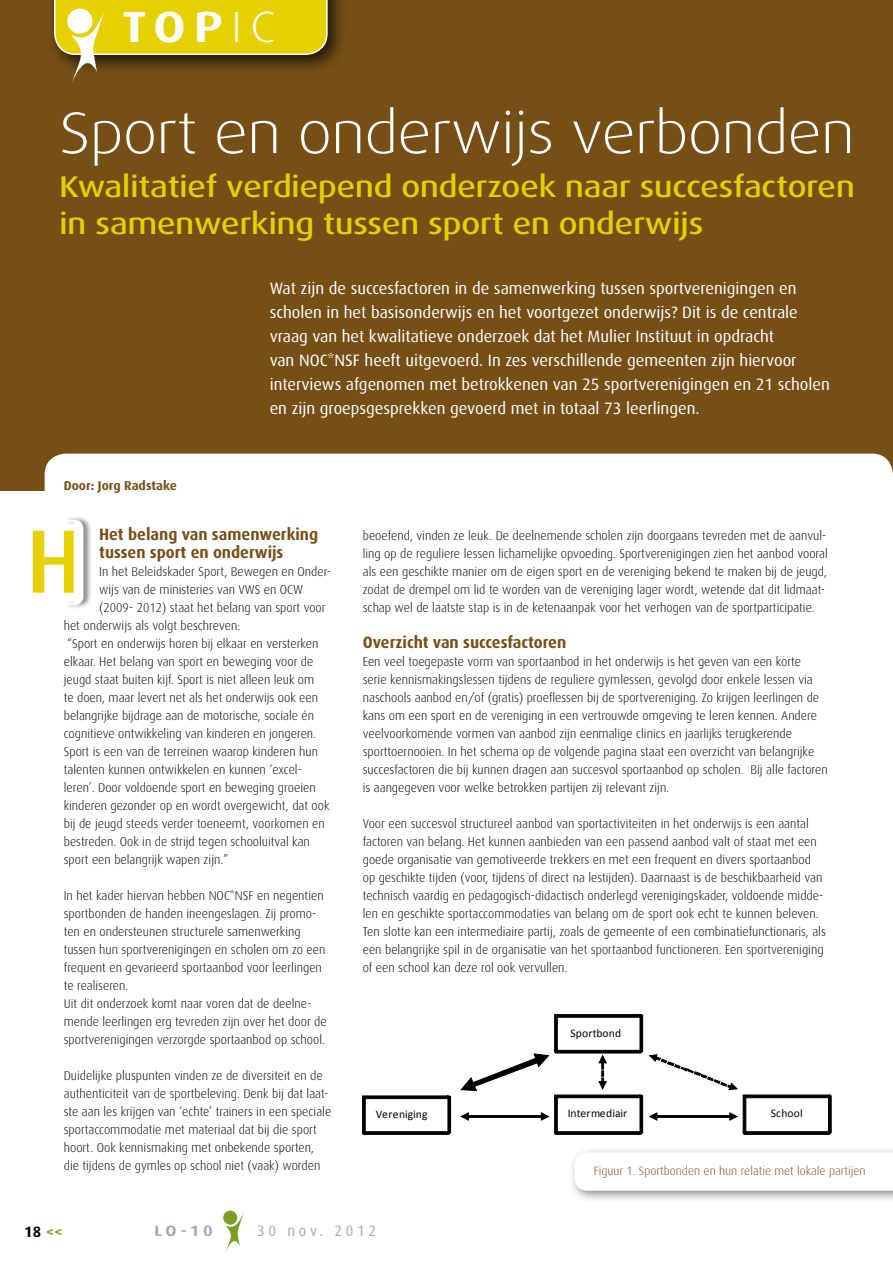
<style>
.page{position:relative;width:893px;height:1263px;background:#fff}
.page>*{position:absolute;margin:0;border:0;box-sizing:border-box;transform-origin:0 0}
.t1{font:500 90px "Dax";color:#e6d100}
.t2{font:300 58.5px "Dax Wide";color:#fff}
.t3{font:700 43.5px "Dax Wide";color:#fff}
.t4{font:500 30px/37.5px "Dax Wide";color:#e6d100}
.t5{font:16.5px/24px "Dax";color:#fff}
.t6{font:700 16.5px/18px "Dax";color:#764f17}
.t7{font:15px "Dax";letter-spacing:.26em;color:#a4a8b3;scale:.96 1}
.t8{font:700 15px "Dax Wide";color:#a4a8b3}
.t9{font:700 15px "Dax";color:#000}
.t10{font:300 12.75px/18px "Dax";color:#000}
.t11{font:700 12.75px "Dax";color:#764f17}
.t12{font:300 12px "Dax";color:#764f17}
.t13{font:11.55px "Calibri";letter-spacing:.01em;color:#000}
.s1{font-weight:300}
.s2{color:#7d9e22}
</style>
<div class="page">
<div style="left:0;top:0;width:893px;height:490px;background:#764f17"></div>
<div style="left:45px;top:454px;width:848px;height:158px;background:#fff;border-radius:21px"></div>
<div style="left:45px;top:0;width:302px;height:75px;background:#000;opacity:.75"></div>
<div style="left:64px;top:515px;width:28px;height:95px;background:#000;opacity:.45"></div>
<svg style="left:65px;top:520px;width:18px;height:85px"></svg>
<svg style="left:54px;top:0;width:274px;height:82px"></svg>
<svg style="left:223px;top:1211px;width:14px;height:14px"></svg>
<svg style="left:225px;top:1212px;width:19px;height:39px"></svg>
<svg style="left:362px;top:1095px;width:89px;height:40px"></svg>
<svg style="left:649px;top:1054px;width:183px;height:81px"></svg>
<svg style="left:460px;top:1014px;width:183px;height:121px"></svg>
<div style="left:568px;top:1146px;width:325px;height:57px;background:#000;opacity:.45"></div>
<svg style="left:574px;top:1152px;width:319px;height:38px"></svg>
<h3 class="t3" style="left:122px;top:2px;width:130px">TOP<span class="s1">ic</span></h3>
<h2 class="t2" style="left:60px;top:101px;width:796px">Sport en onderwijs verbonden</h2>
<h3 class="t4" style="left:60px;top:168px;width:797px">Kwalitatief verdiepend onderzoek naar succesfactoren in samenwerking tussen sport en onderwijs</h3>
<p class="t11" style="left:64px;top:479px;width:115px">Door: Jorg Radstake</p>
<p class="t5" style="left:270px;top:276px;width:562px">Wat zijn de succesfactoren in de samenwerking tussen sportverenigingen en scholen in het basisonderwijs en het voortgezet onderwijs? Dit is de centrale vraag van het kwalitatieve onderzoek dat het Mulier Instituut in opdracht<br>van NOC*NSF heeft uitgevoerd. In zes verschillende gemeenten zijn hiervoor interviews afgenomen met betrokkenen van 25 sportverenigingen en 21 scholen en zijn groepsgesprekken gevoerd met in totaal 73 leerlingen.</p>
<p class="t6" style="left:99px;top:525px;width:221px">Het belang van samenwerking tussen sport en onderwijs</p>
<p class="t10" style="left:99px;top:563px;width:233px">I n het Beleidskader Sport, Bewegen en Onder-</p>
<p class="t10" style="left:99px;top:581px;width:205px">wijs van de ministeries van VWS en OCW</p>
<p class="t10" style="left:99px;top:599px;width:228px">(2009- 2012) staat het belang van sport voor</p>
<p class="t10" style="left:64px;top:617px;width:178px">het onderwijs als volgt beschreven:</p>
<p class="t10" style="left:67px;top:635px;width:253px">“Sport en onderwijs horen bij elkaar en versterken</p>
<p class="t10" style="left:64px;top:653px;width:251px">elkaar. Het belang van sport en beweging voor de</p>
<p class="t10" style="left:64px;top:671px;width:252px">jeugd staat buiten kijf. Sport is niet alleen leuk om</p>
<p class="t10" style="left:64px;top:689px;width:256px">te doen, maar levert net als het onderwijs ook een</p>
<p class="t10" style="left:64px;top:707px;width:252px">belangrijke bijdrage aan de motorische, sociale én</p>
<p class="t10" style="left:64px;top:725px;width:254px">cognitieve ontwikkeling van kinderen en jongeren.</p>
<p class="t10" style="left:64px;top:743px;width:256px">Sport is een van de terreinen waarop kinderen hun</p>
<p class="t10" style="left:64px;top:761px;width:240px">talenten kunnen ontwikkelen en kunnen ‘excel-</p>
<p class="t10" style="left:64px;top:779px;width:253px">leren’. Door voldoende sport en beweging groeien</p>
<p class="t10" style="left:64px;top:797px;width:267px">kinderen gezonder op en wordt overgewicht, dat ook</p>
<p class="t10" style="left:64px;top:815px;width:263px">bij de jeugd steeds verder toeneemt, voorkomen en</p>
<p class="t10" style="left:64px;top:833px;width:248px">bestreden. Ook in de strijd tegen schooluitval kan</p>
<p class="t10" style="left:64px;top:851px;width:166px">sport een belangrijk wapen zijn.”</p>
<p class="t10" style="left:64px;top:887px;width:264px">I n het kader hiervan hebben NOC*NSF en negentien sportbonden de handen ineengeslagen. Zij promo&shy;ten en ondersteunen structurele samenwerking tussen hun sportverenigingen en scholen om zo een frequent en gevarieerd sportaanbod voor leerlingen te realiseren.<br>Uit dit onderzoek komt naar voren dat de deelne&shy;mende leerlingen erg tevreden zijn over het door de sportverenigingen verzorgde sportaanbod op school.</p>
<p class="t10" style="left:64px;top:1067px;width:269px">Duidelijke pluspunten vinden ze de diversiteit en de authenticiteit van de sportbeleving. Denk bij dat laat&shy;ste aan les krijgen van ‘echte’ trainers in een speciale sportaccommodatie met materiaal dat bij die sport hoort. Ook kennismaking met onbekende sporten, die tijdens de gymles op school niet (vaak) worden</p>
<h1 class="t1" style="left:26px;top:511px;width:57px">H</h1>
<p class="t10" style="left:363px;top:527px;width:466px">beoefend, vinden ze leuk. De deelnemende scholen zijn doorgaans tevreden met de aanvul&shy;ling op de reguliere lessen lichamelijke opvoeding. Sportverenigingen zien het aanbod vooral als een geschikte manier om de eigen sport en de vereniging bekend te maken bij de jeugd, zodat de drempel om lid te worden van de vereniging lager wordt, wetende dat dit lidmaat&shy;schap wel de laatste stap is in de ketenaanpak voor het verhogen van de sportparticipatie.</p>
<p class="t6" style="left:363px;top:633px;width:205px">Overzicht van succesfactoren</p>
<p class="t10" style="left:363px;top:653px;width:467px">Een veel toegepaste vorm van sportaanbod in het onderwijs is het geven van een korte serie kennismakingslessen tijdens de reguliere gymlessen, gevolgd door enkele lessen via naschools aanbod en/of (gratis) proeflessen bij de sportvereniging. Zo krijgen leerlingen de kans om een sport en de vereniging in een vertrouwde omgeving te leren kennen. Andere veelvoorkomende vormen van aanbod zijn eenmalige clinics en jaarlijks terugkerende sporttoernooien. I n het schema op de volgende pagina staat een overzicht van belangrijke succesfactoren die bij kunnen dragen aan succesvol sportaanbod op scholen. Bij alle factoren is aangegeven voor welke betrokken partijen zij relevant zijn.</p>
<p class="t10" style="left:363px;top:815px;width:465px">Voor een succesvol structureel aanbod van sportactiviteiten in het onderwijs is een aantal factoren van belang. Het kunnen aanbieden van een passend aanbod valt of staat met een goede organisatie van gemotiveerde trekkers en met een frequent en divers sportaanbod op geschikte tijden (voor, tijdens of direct na lestijden). Daarnaast is de beschikbaarheid van technisch vaardig en pedagogisch-didactisch onderlegd verenigingskader, voldoende midde&shy;len en geschikte sportaccommodaties van belang om de sport ook echt te kunnen beleven.<br>Ten slotte kan een intermediaire partij, zoals de gemeente of een combinatiefunctionaris, als een belangrijke spil in de organisatie van het sportaanbod functioneren. Een sportvereniging of een school kan deze rol ook vervullen.</p>
<p class="t13" style="left:571px;top:1026px;width:52px">Sportbond</p>
<p class="t13" style="left:376px;top:1107px;width:53px">Vereniging</p>
<p class="t13" style="left:568px;top:1106px;width:61px">Intermediair</p>
<p class="t13" style="left:771px;top:1106px;width:33px">School</p>
<p class="t12" style="left:594px;top:1164px;width:273px">Figuur 1. Sportbonden en hun relatie met lokale partijen</p>
<p class="t9" style="left:24px;top:1223px;width:40px">18 <span class="s2">&lt;&lt;</span></p>
<p class="t8" style="left:154px;top:1223px;width:60px">LO-10</p>
<p class="t7" style="left:257px;top:1223px;width:126px">30 nov. 2012</p>
</div>
